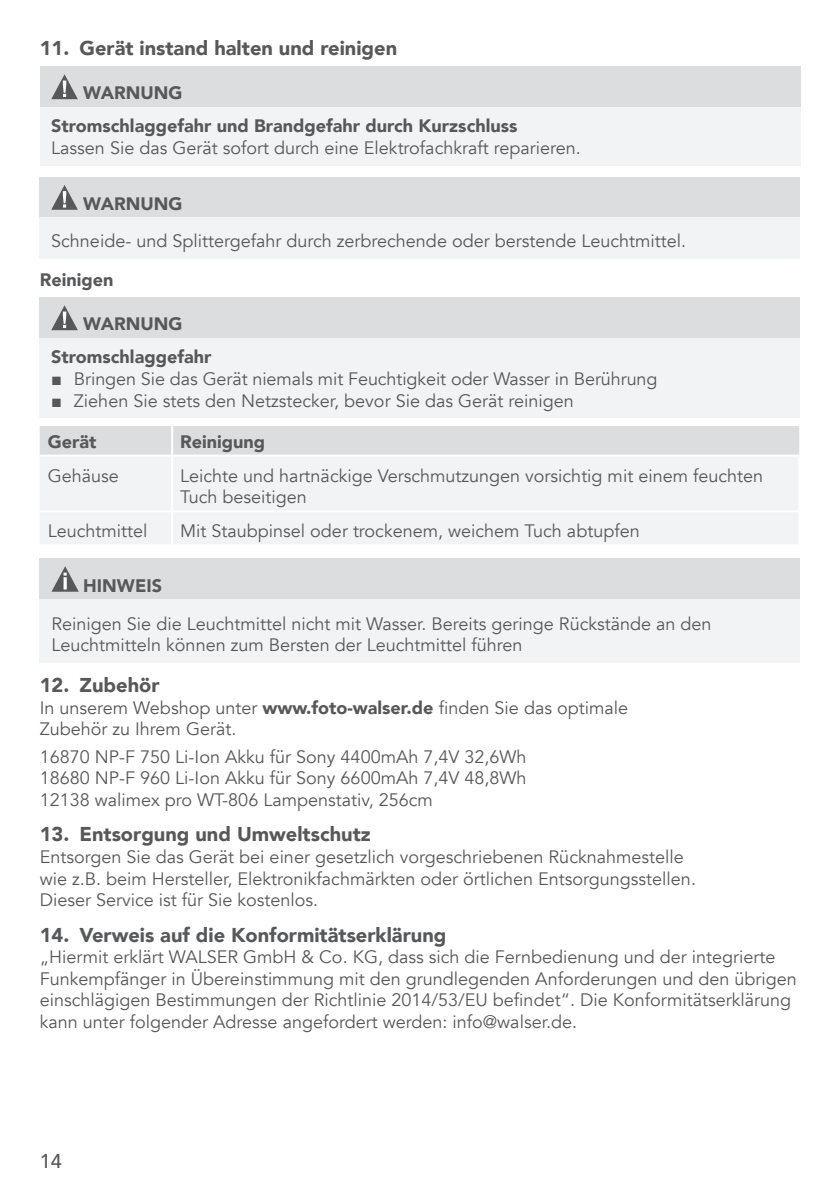
<style>
.page{position:relative;width:840px;height:1191px;background:#fff}
.page>*{position:absolute;margin:0;border:0;box-sizing:border-box;transform-origin:0 0}
.Überschrift{font:900 20px "Avenir LT";color:#57585a}
.t1{font:500 20px "Avenir";color:#57585a}
.Fließtext{font:18px/21.6px "Avenir";color:#57585a}
.Fließtext_fett{font:900 18px "Avenir LT";color:#57585a}
.Fließtext-2{font:900 18px "Avenir LT";color:#57585a}
.Hinweis{font:900 18px "Avenir LT Std";color:#57585a}
.s1{font-family:"Arial";font-weight:700}
.s2{font-family:"Avenir LT";font-weight:900}
</style>
<div class="page">
<div style="left:40px;top:66px;width:759px;height:41px;background:#dcdddf"></div>
<div style="left:40px;top:107px;width:759px;height:58px;background:#f2f3f4"></div>
<svg style="left:51px;top:74px;width:27px;height:25px"></svg>
<div style="left:40px;top:177px;width:759px;height:41px;background:#dcdddf"></div>
<div style="left:40px;top:218px;width:759px;height:41px;background:#f2f3f4"></div>
<svg style="left:51px;top:185px;width:27px;height:25px"></svg>
<div style="left:40px;top:297px;width:759px;height:41px;background:#dcdddf"></div>
<div style="left:40px;top:338px;width:759px;height:80px;background:#f2f3f4"></div>
<svg style="left:51px;top:305px;width:27px;height:25px"></svg>
<div style="left:40px;top:426px;width:758px;height:28px;background:#dcdddf"></div>
<div style="left:40px;top:457px;width:757px;height:87px;background:#f2f3f4"></div>
<hr style="left:40px;top:510px;width:132px;height:2px;background:#fff">
<hr style="left:172px;top:510px;width:627px;height:2px;background:#fff">
<hr style="left:171px;top:426px;width:2px;height:28px;background:#fff">
<hr style="left:171px;top:456px;width:2px;height:54px;background:#fff">
<hr style="left:171px;top:512px;width:2px;height:32px;background:#fff">
<div style="left:40px;top:558px;width:759px;height:42px;background:#dcdddf"></div>
<div style="left:40px;top:600px;width:759px;height:63px;background:#f2f3f4"></div>
<svg style="left:51px;top:566px;width:28px;height:26px"></svg>
<svg style="left:63px;top:577px;width:4px;height:12px"></svg>
<p class="Überschrift" style="left:40px;top:36px;width:359px">11. Gerät instand halten und reinigen</p>
<p class="Fließtext_fett" style="left:83px;top:82px;width:101px">WARNUNG</p>
<p class="Fließtext_fett" style="left:51px;top:115px;width:467px">Stromschlaggefahr und Brandgefahr durch Kurzschluss</p>
<p class="Fließtext" style="left:51px;top:137px;width:530px">Lassen Sie das Gerät sofort durch eine Elektrofachkraft reparieren.</p>
<p class="Fließtext_fett" style="left:83px;top:193px;width:101px">WARNUNG</p>
<p class="Fließtext" style="left:51px;top:230px;width:636px">Schneide- und Splittergefahr durch zerbrechende oder berstende Leuchtmittel.</p>
<p class="Fließtext-2" style="left:40px;top:269px;width:75px">Reinigen</p>
<p class="Fließtext_fett" style="left:83px;top:313px;width:101px">WARNUNG</p>
<p class="Fließtext_fett" style="left:51px;top:346px;width:161px">Stromschlaggefahr</p>
<p class="Fließtext" style="left:51px;top:368px;width:607px"><span class="s1">■</span> Bringen Sie das Gerät niemals mit Feuchtigkeit oder Wasser in Berührung</p>
<p class="Fließtext" style="left:51px;top:390px;width:524px"><span class="s1">■</span> Ziehen Sie stets den Netzstecker, bevor Sie das Gerät reinigen</p>
<p class="Fließtext_fett" style="left:48px;top:430px;width:50px">Gerät</p>
<p class="Fließtext_fett" style="left:180px;top:430px;width:87px">Reinigung</p>
<p class="Fließtext" style="left:48px;top:465px;width:73px">Gehäuse</p>
<p class="Fließtext" style="left:180px;top:465px;width:584px">Leichte und hartnäckige Verschmutzungen vorsichtig mit einem feuchten<br>Tuch beseitigen</p>
<p class="Fließtext" style="left:48px;top:520px;width:101px">Leuchtmittel</p>
<p class="Fließtext" style="left:180px;top:520px;width:461px">Mit Staubpinsel oder trockenem, weichem Tuch abtupfen</p>
<p class="Hinweis" style="left:83px;top:574px;width:80px">HINWEIS</p>
<p class="Fließtext" style="left:51px;top:613px;width:661px">Reinigen Sie die Leuchtmittel nicht mit Wasser. Bereits geringe Rückstände an den<br>Leuchtmitteln können zum Bersten der Leuchtmittel führen</p>
<p class="Überschrift" style="left:40px;top:673px;width:121px">12. Zubehör</p>
<p class="Fließtext" style="left:40px;top:697px;width:589px">In unserem Webshop unter <span class="s2">www.foto-walser.de</span> finden Sie das optimale<br>Zubehör zu Ihrem Gerät.</p>
<p class="Fließtext" style="left:40px;top:746px;width:488px">16870 NP-F 750 Li-Ion Akku für Sony 4400mAh 7,4V 32,6Wh</p>
<p class="Fließtext" style="left:40px;top:767px;width:488px">18680 NP-F 960 Li-Ion Akku für Sony 6600mAh 7,4V 48,8Wh</p>
<p class="Fließtext" style="left:40px;top:789px;width:394px">12138 walimex pro WT-806 Lampenstativ, 256cm</p>
<p class="Überschrift" style="left:40px;top:822px;width:332px">13. Entsorgung und Umweltschutz</p>
<p class="Fließtext" style="left:40px;top:846px;width:657px">Entsorgen Sie das Gerät bei einer gesetzlich vorgeschriebenen Rücknahmestelle wie z.B. beim Hersteller, Elektronikfachmärkten oder örtlichen Entsorgungsstellen.<br>Dieser Service ist für Sie kostenlos.</p>
<p class="Überschrift" style="left:40px;top:922px;width:408px">14. Verweis auf die Konformitätserklärung</p>
<p class="Fließtext" style="left:40px;top:946px;width:758px">„Hiermit erklärt WALSER GmbH &amp; Co. KG, dass sich die Fernbedienung und der integrierte Funkempfänger in Übereinstimmung mit den grundlegenden Anforderungen und den übrigen einschlägigen Bestimmungen der Richtlinie 2014/53/EU befindet“. Die Konformitätserklärung kann unter folgender Adresse angefordert werden: info@walser.de.</p>
<p class="t1" style="left:40px;top:1144px;width:24px">14</p>
</div>
